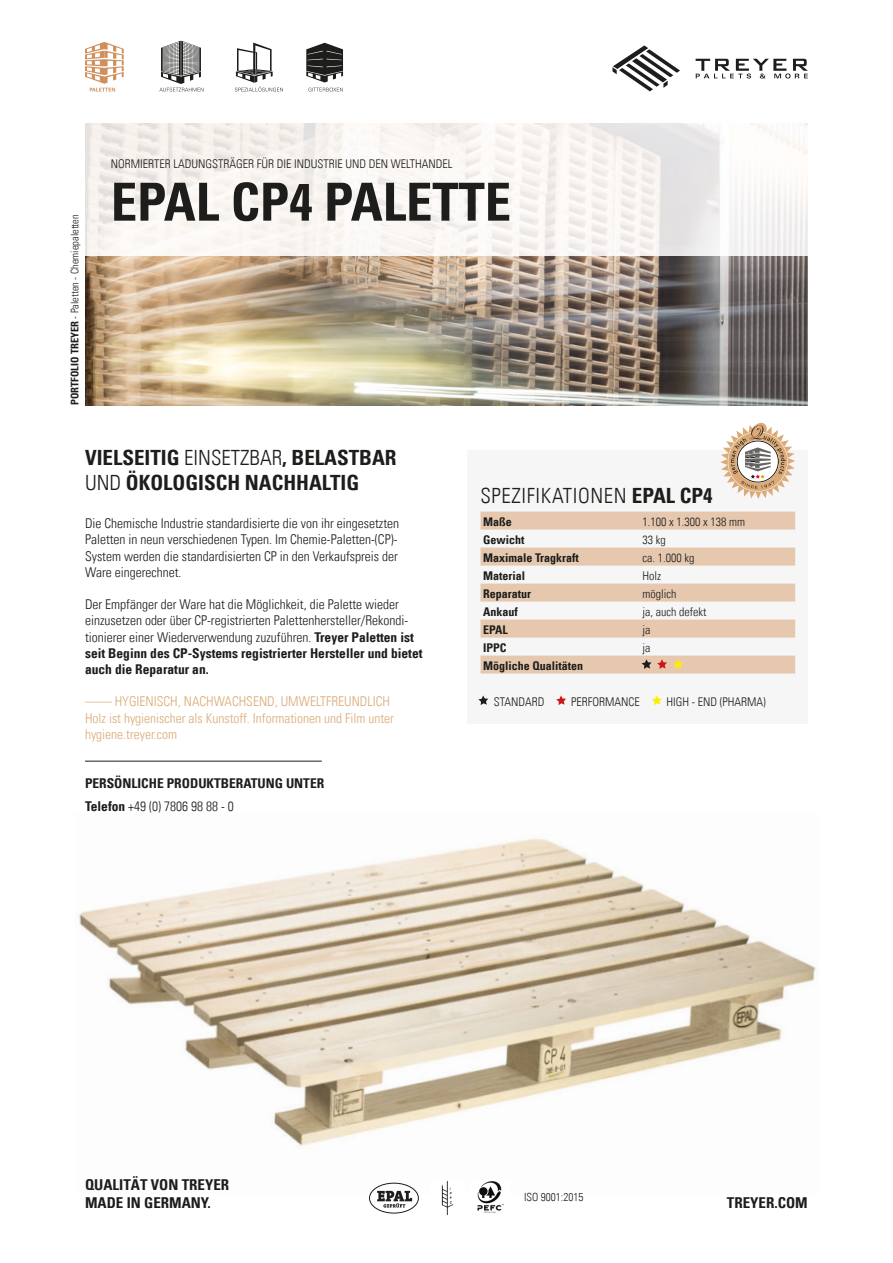
<style>
.page{position:relative;width:893px;height:1263px;background:#fff}
.page>*{position:absolute;margin:0;border:0;box-sizing:border-box;transform-origin:0 0}
.t1{font:700 condensed 52.5px "Univers LT";color:#1d1d1b}
.t2{font:700 condensed 21px/25.2px "Univers LT";color:#1d1d1b}
.t3{font:300 condensed 21px "Univers LT";letter-spacing:.03em;color:#1d1d1b}
.t4{font:700 condensed 15px/18px "Univers LT";color:#1d1d1b}
.t5{font:300 condensed 13.5px/16.2px "Univers LT";color:#1d1d1b}
.t6{font:300 condensed 13.5px/16.2px "Univers LT";color:#dcaa77}
.t7{font:700 condensed 13.5px/22.5px "Univers LT";color:#1d1d1b}
.t8{font:300 condensed 12px "Univers LT";color:#1d1d1b}
.t9{font:700 condensed 12px "Univers LT";color:#1d1d1b}
.t10{font:300 condensed 11.25px "Univers LT";color:#1d1d1b}
.t11{font:300 condensed 10.5px "Univers LT";color:#1d1d1b}
.s1{font-weight:700}
.s2{font-weight:300}
</style>
<div class="page">
<img style="left:85px;top:255px;width:723px;height:150px">
<hr style="left:85px;top:761px;width:237px;height:1px;background:#1d1d1b">
<svg style="left:85px;top:123px;width:723px;height:132px;fill:#f9f4f1"></svg>
<div style="left:468px;top:450px;width:340px;height:274px;background:#f6f6f6"></div>
<div style="left:480px;top:512px;width:315px;height:18px;background:#e6c8af"></div>
<div style="left:480px;top:548px;width:315px;height:18px;background:#e6c8af"></div>
<div style="left:480px;top:584px;width:315px;height:18px;background:#e6c8af"></div>
<div style="left:480px;top:620px;width:315px;height:18px;background:#e6c8af"></div>
<div style="left:480px;top:656px;width:315px;height:18px;background:#e6c8af"></div>
<svg style="left:720px;top:422px;width:75px;height:77px"></svg>
<svg style="left:642px;top:659px;width:9px;height:10px"></svg>
<svg style="left:478px;top:695px;width:10px;height:10px"></svg>
<svg style="left:657px;top:659px;width:10px;height:10px"></svg>
<svg style="left:652px;top:695px;width:10px;height:10px"></svg>
<svg style="left:673px;top:659px;width:10px;height:10px"></svg>
<svg style="left:556px;top:695px;width:10px;height:10px"></svg>
<svg style="left:612px;top:45px;width:68px;height:46px"></svg>
<svg style="left:696px;top:59px;width:112px;height:20px"></svg>
<svg style="left:85px;top:42px;width:39px;height:49px"></svg>
<svg style="left:159px;top:41px;width:184px;height:51px"></svg>
<img style="left:79px;top:838px;width:737px;height:356px">
<svg style="left:377px;top:1191px;width:35px;height:16px"></svg>
<div style="left:369px;top:1183px;width:50px;height:30px;border:1px solid #1d1d1b;border-radius:50%"></div>
<img style="left:431px;top:1181px;width:33px;height:34px">
<img style="left:469px;top:1181px;width:40px;height:32px">
<p class="t11" style="left:69px;top:405px;width:192px;rotate:-90deg"><span class="s1">PORTFOLIO TREYER</span> - Paletten - Chemiepaletten</p>
<p class="t8" style="left:111px;top:157px;width:343px">NORMIERTER LADUNGSTRÄGER FÜR DIE INDUSTRIE UND DEN WELTHANDEL</p>
<h1 class="t1" style="left:111px;top:170px;width:402px">EPAL CP4 PALETTE</h1>
<h2 class="t2" style="left:85px;top:445px;width:313px">VIELSEITIG <span class="s2">EINSETZBAR</span>, BELASTBAR<br><span class="s2">UND</span> ÖKOLOGISCH NACHHALTIG</h2>
<p class="t5" style="left:85px;top:515px;width:316px">Die Chemische Industrie standardisierte die von ihr eingesetzten Paletten in neun verschiedenen Typen. Im Chemie-Paletten-(CP)- System werden die standardisierten CP in den Verkaufspreis der Ware eingerechnet.</p>
<p class="t5" style="left:85px;top:596px;width:339px">Der Empfänger der Ware hat die Möglichkeit, die Palette wieder einzusetzen oder über CP-registrierten Palettenhersteller/Rekondi&shy;tionierer einer Wiederverwendung zuzuführen. <span class="s1">Treyer Paletten ist seit Beginn des CP-Systems registrierter Hersteller und bietet auch die Reparatur an.</span></p>
<p class="t6" style="left:85px;top:693px;width:310px">—— HYGIENISCH, NACHWACHSEND, UMWELTFREUNDLICH<br>Holz ist hygienischer als Kunstoff. Informationen und Film unter hygiene.treyer.com</p>
<p class="t7" style="left:85px;top:772px;width:241px">PERSÖNLICHE PRODUKTBERATUNG UNTER<br>Telefon <span class="s2">+49 (0) 7806 98 88 - 0</span></p>
<h2 class="t3" style="left:480px;top:483px;width:234px">SPEZIFIKATIONEN <span class="s1">EPAL CP4</span></h2>
<p class="t9" style="left:483px;top:514px;width:30px">Maße</p>
<p class="t8" style="left:642px;top:514px;width:104px">1.100 x 1.300 x 138 mm</p>
<p class="t9" style="left:483px;top:532px;width:43px">Gewicht</p>
<p class="t8" style="left:642px;top:532px;width:25px">33 kg</p>
<p class="t9" style="left:483px;top:550px;width:97px">Maximale Tragkraft</p>
<p class="t8" style="left:642px;top:550px;width:53px">ca. 1.000 kg</p>
<p class="t9" style="left:483px;top:568px;width:43px">Material</p>
<p class="t8" style="left:642px;top:568px;width:20px">Holz</p>
<p class="t9" style="left:483px;top:586px;width:49px">Reparatur</p>
<p class="t8" style="left:642px;top:586px;width:35px">möglich</p>
<p class="t9" style="left:483px;top:604px;width:36px">Ankauf</p>
<p class="t8" style="left:642px;top:604px;width:65px">ja, auch defekt</p>
<p class="t9" style="left:483px;top:622px;width:26px">EPAL</p>
<p class="t8" style="left:642px;top:622px;width:9px">ja</p>
<p class="t9" style="left:483px;top:640px;width:25px">IPPC</p>
<p class="t8" style="left:642px;top:640px;width:9px">ja</p>
<p class="t9" style="left:483px;top:658px;width:102px">Mögliche Qualitäten</p>
<p class="t8" style="left:494px;top:694px;width:52px">STANDARD</p>
<p class="t8" style="left:571px;top:694px;width:70px">PERFORMANCE</p>
<p class="t8" style="left:666px;top:694px;width:101px">HIGH - END (PHARMA)</p>
<p class="t4" style="left:85px;top:1176px;width:146px">QUALITÄT VON TREYER<br>MADE IN GERMANY.</p>
<p class="t10" style="left:524px;top:1190px;width:61px">ISO 9001:2015</p>
<p class="t4" style="left:727px;top:1193px;width:82px">TREYER.COM</p>
</div>
